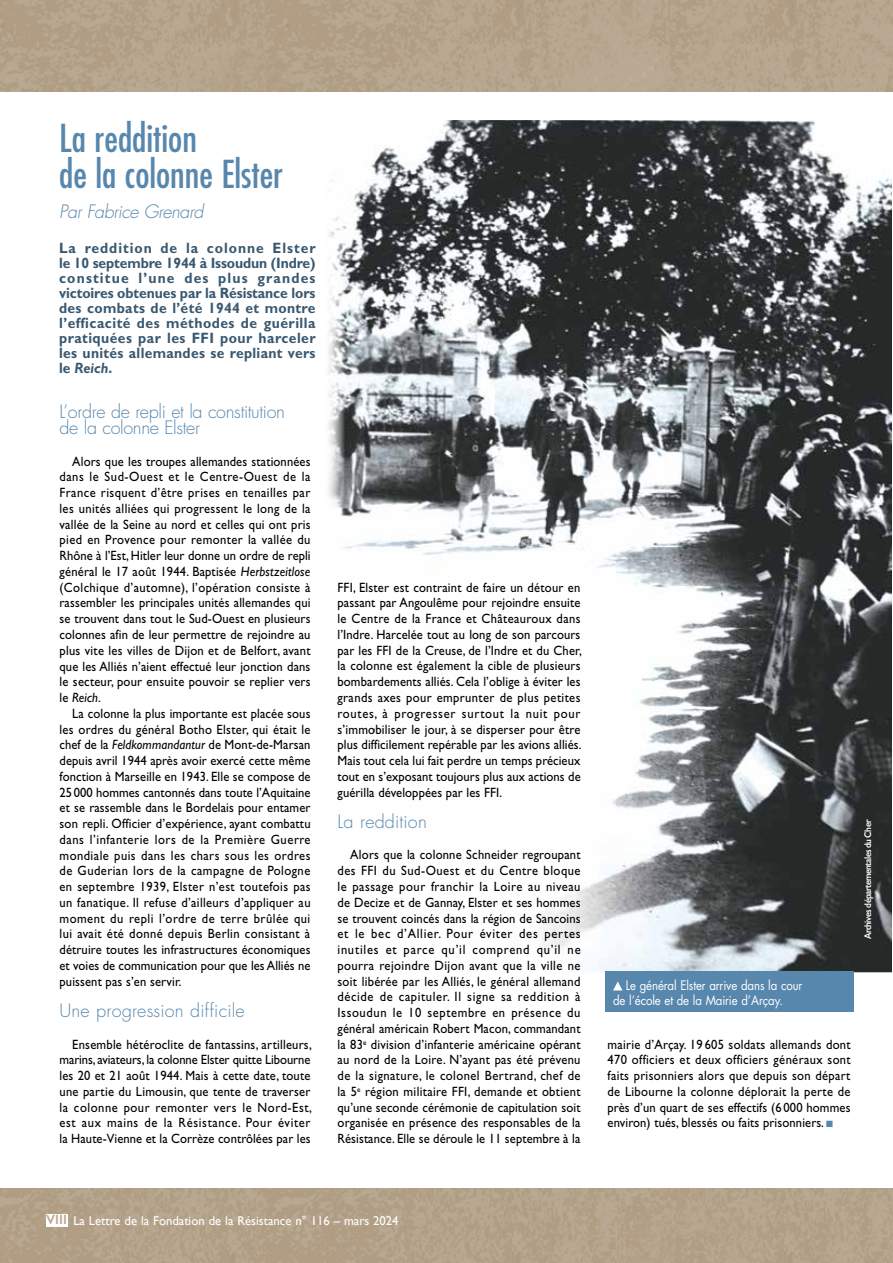
<style>
.page{position:relative;width:893px;height:1263px;background:#fff}
.page>*{position:absolute;margin:0;border:0;box-sizing:border-box;transform-origin:0 0}
.t1{font:condensed 37.5px/36px "Futura Std";color:#5887ad}
.t2{font:300 18px/15.8px "Futura Std";letter-spacing:-.02em;color:#5887ad}
.t3{font:300 18px "Futura Std";letter-spacing:.01em;color:#5887ad}
.t4{font:italic 300 18px "Futura Std";letter-spacing:-.03em;color:#5887ad}
.t5{font:700 15px/15px "Gill Sans Std";letter-spacing:.02em;color:#395870;text-align:justify;scale:.93 1}
.t6{font:13.5px/15.8px "Gill Sans Std";letter-spacing:.01em;color:#000;text-align:justify;scale:.93 1}
.t7{font:12.75px/15px "Futura Std";letter-spacing:-.01em;color:#fff;scale:.9 1}
.t8{font:12.75px "Gill Sans";color:#fff}
.t9{font:600 9.75px "Gill Sans";letter-spacing:-.05em;color:#fff;scale:.9 1}
.s1{font-style:italic}
.s2{color:#5887ad}
.s3{font-weight:600;font-size:13.5px;color:#b9a993}
</style>
<div class="page">
<img style="left:0;top:0;width:893px;height:91px">
<img style="left:0;top:1188px;width:893px;height:75px">
<div style="left:46px;top:1214px;width:22px;height:12px;background:#fff"></div>
<img style="left:328px;top:121px;width:564px;height:851px">
<div style="left:605px;top:971px;width:248px;height:41px;background:#5887ad"></div>
<svg style="left:613px;top:981px;width:9px;height:9px"></svg>
<h1 class="t1" style="left:59px;top:120px;width:226px">La reddition<br>de la colonne Elster</h1>
<h2 class="t4" style="left:59px;top:200px;width:146px">Par Fabrice Grenard</h2>
<p class="t5" style="left:59px;top:241px;width:277px">La reddition de la colonne Elster le 10 septembre 1944 à Issoudun (Indre) constitue l’une des plus grandes victoires obtenues par la Résistance lors des combats de l’été 1944 et montre l’efficacité des méthodes de guérilla pratiquées par les FFI pour harceler les unités allemandes se repliant vers le <span class="s1">Reich</span>.</p>
<h2 class="t2" style="left:60px;top:404px;width:227px">L’ordre de repli et la constitution de la colonne Elster</h2>
<p class="t6" style="left:60px;top:453px;width:272px;text-indent:13px">Alors que les troupes allemandes stationnées dans le Sud-Ouest et le Centre-Ouest de la France risquent d’être prises en tenailles par les unités alliées qui progressent le long de la vallée de la Seine au nord et celles qui ont pris pied en Provence pour remonter la vallée du Rhône à l’Est, Hitler leur donne un ordre de repli général le 17 août 1944. Baptisée <span class="s1">Herbstzeitlose </span>(Colchique d’automne), l’opération consiste à rassembler les principales unités allemandes qui se trouvent dans tout le Sud-Ouest en plusieurs colonnes afin de leur permettre de rejoindre au plus vite les villes de Dijon et de Belfort, avant que les Alliés n’aient effectué leur jonction dans le secteur, pour ensuite pouvoir se replier vers le <span class="s1">Reich</span>.</p>
<p class="t6" style="left:60px;top:705px;width:272px;text-indent:13px">La colonne la plus importante est placée sous les ordres du général Botho Elster, qui était le chef de la <span class="s1">Feldkommandantur</span> de Mont-de-Marsan depuis avril 1944 après avoir exercé cette même fonction à Marseille en 1943. Elle se compose de 25 000 hommes cantonnés dans toute l’Aquitaine et se rassemble dans le Bordelais pour entamer son repli. Officier d’expérience, ayant combattu dans l’infanterie lors de la Première Guerre mondiale puis dans les chars sous les ordres de Guderian lors de la campagne de Pologne en septembre 1939, Elster n’est toutefois pas un fanatique. Il refuse d’ailleurs d’appliquer au moment du repli l’ordre de terre brûlée qui lui avait été donné depuis Berlin consistant à détruire toutes les infrastructures économiques et voies de communication pour que les Alliés ne puissent pas s’en servir.</p>
<h2 class="t3" style="left:60px;top:999px;width:187px">Une progression difficile</h2>
<p class="t6" style="left:60px;top:1036px;width:273px;text-indent:13px">Ensemble hétéroclite de fantassins, artilleurs, marins, aviateurs, la colonne Elster quitte Libourne les 20 et 21 août 1944. Mais à cette date, toute une partie du Limousin, que tente de traverser la colonne pour remonter vers le Nord-Est, est aux mains de la Résistance. Pour éviter la Haute-Vienne et la Corrèze contrôlées par les</p>
<p class="t6" style="left:338px;top:579px;width:264px">FFI, Elster est contraint de faire un détour en passant par Angoulême pour rejoindre ensuite le Centre de la France et Châteauroux dans l’Indre. Harcelée tout au long de son parcours par les FFI de la Creuse, de l’Indre et du Cher, la colonne est également la cible de plusieurs bombardements alliés. Cela l’oblige à éviter les grands axes pour emprunter de plus petites routes, à progresser surtout la nuit pour s’immobiliser le jour, à se disperser pour être plus difficilement repérable par les avions alliés.<br>Mais tout cela lui fait perdre un temps précieux tout en s’exposant toujours plus aux actions de guérilla développées par les FFI.</p>
<h2 class="t3" style="left:338px;top:810px;width:91px">La reddition</h2>
<p class="t6" style="left:337px;top:847px;width:263px;text-indent:13px">Alors que la colonne Schneider regroupant des FFI du Sud-Ouest et du Centre bloque le passage pour franchir la Loire au niveau de Decize et de Gannay, Elster et ses hommes se trouvent coincés dans la région de Sancoins et le bec d’Allier. Pour éviter des pertes inutiles et parce qu’il comprend qu’il ne pourra rejoindre Dijon avant que la ville ne soit libérée par les Alliés, le général allemand décide de capituler. Il signe sa reddition à Issoudun le 10 septembre en présence du général américain Robert Macon, commandant la 83<sup>e</sup> division d’infanterie américaine opérant au nord de la Loire. N’ayant pas été prévenu de la signature, le colonel Bertrand, chef de la 5<sup>e</sup> région militaire FFI, demande et obtient qu’une seconde cérémonie de capitulation soit organisée en présence des responsables de la Résistance. Elle se déroule le 11 septembre à la</p>
<p class="t9" style="left:862px;top:939px;width:135px;rotate:-90deg">Archives départementales du Cher</p>
<p class="t7" style="left:613px;top:978px;width:212px;text-indent:13px">Le général Elster arrive dans la cour de l’école et de la Mairie d’Arçay.</p>
<p class="t6" style="left:608px;top:1036px;width:263px">mairie d’Arçay. 19 605 soldats allemands dont 470 officiers et deux officiers généraux sont faits prisonniers alors que depuis son départ de Libourne la colonne déplorait la perte de près d’un quart de ses effectifs (6 000 hommes environ) tués, blessés ou faits prisonniers. <span class="s2">■</span></p>
<p class="t8" style="left:46px;top:1213px;width:354px"><span class="s3">VIII</span> La Lettre de la Fondation de la Résistance n° 116 – mars 2024</p>
</div>
